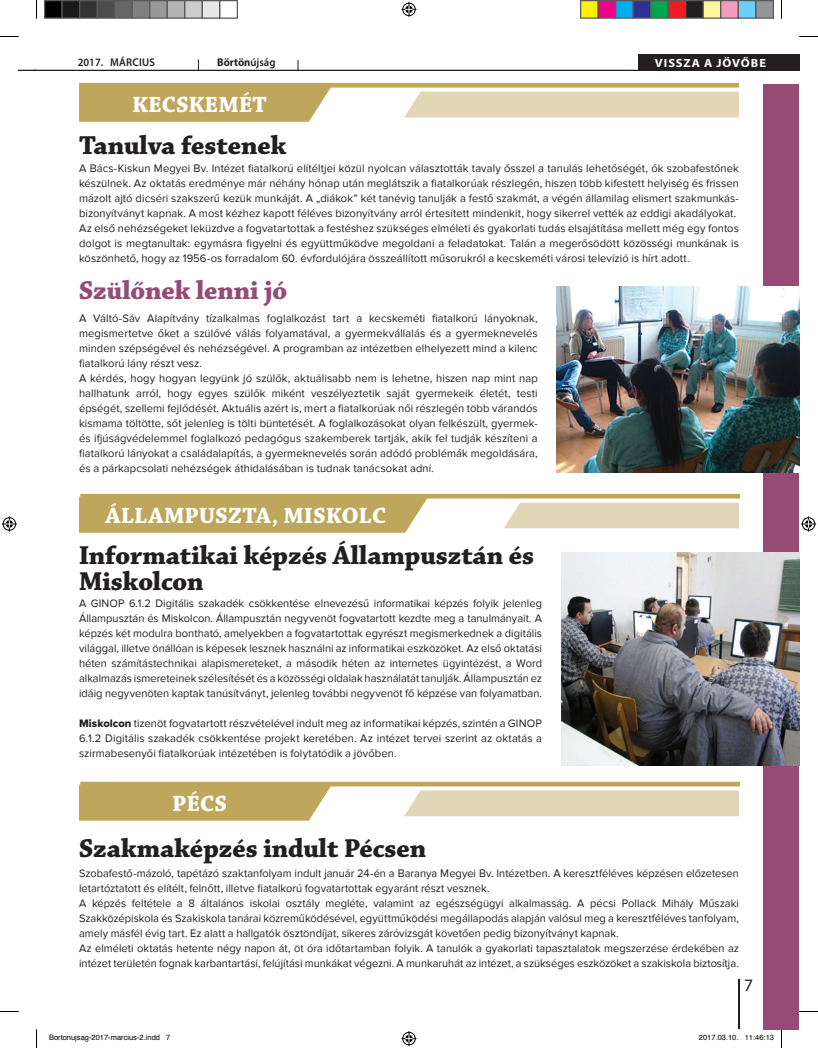
<style>
.page{position:relative;width:818px;height:1048px;background:#fff}
.page>*{position:absolute;margin:0;border:0;box-sizing:border-box;transform-origin:0 0}
.t1{font:27.5px/26.2px "Chaparral Pro Bold Subh";color:#231f20}
.t2{font:27.5px "Chaparral Pro Bold Subh";color:#954b74}
.t3{font:23.5px "Chaparral Pro Bold Subh";letter-spacing:.02em;color:#fff}
.t4{font:17.5px "Myriad Pro";color:#231f20}
.t5{font:700 11.88px "Myriad Pro";letter-spacing:.08em;color:#fff;scale:1.05 1}
.t6{font:11.25px/15px "Proxima Nova";letter-spacing:.005em;color:#231f20}
.t7{font:600 11.25px "Myriad Pro";color:#231f20;scale:.95 1}
.t8{font:700 11.25px "Myriad Pro";color:#231f20;scale:.95 1}
.t9{font:7.5px "Helvetica";color:#000}
.s1{font-weight:600}
.s2{font-family:"Proxima Nova Extrabld"}
</style>
<div class="page">
<div style="left:763px;top:84px;width:35px;height:945px;background:#954b74"></div>
<hr style="left:738px;top:979px;width:1px;height:50px;background:#231f20">
<svg style="left:19px;top:70px;width:15px;height:1px"></svg>
<hr style="left:34px;top:70px;width:764px;height:1px;background:#231f20">
<div style="left:637px;top:54px;width:145px;height:16px;background:#231f20"></div>
<div style="left:777px;top:54px;width:21px;height:16px;background:#231f20"></div>
<svg style="left:79px;top:88px;width:252px;height:34px;background:#c1aa64"></svg>
<div style="left:79px;top:83px;width:659px;height:5px;background:#bea65c"></div>
<div style="left:404px;top:92px;width:334px;height:25px;background:#e1d7b6"></div>
<div style="left:79px;top:497px;width:349px;height:35px;background:#bea65c"></div>
<div style="left:79px;top:784px;width:252px;height:36px;background:#bea65c"></div>
<hr style="left:80px;top:494px;width:659px;height:4px;background:#bea65c">
<div style="left:80px;top:781px;width:659px;height:5px;background:#bea65c"></div>
<svg style="left:504px;top:502px;width:234px;height:26px;background:#e2d9b9"></svg>
<div style="left:404px;top:790px;width:334px;height:26px;background:#e1d7b6"></div>
<img style="left:556px;top:286px;width:242px;height:186px">
<img style="left:561px;top:552px;width:237px;height:213px">
<svg style="left:0;top:36px;width:19px;height:1px"></svg>
<svg style="left:799px;top:36px;width:18px;height:1px"></svg>
<svg style="left:0;top:1011px;width:19px;height:1px"></svg>
<svg style="left:798px;top:1010px;width:19px;height:2px"></svg>
<svg style="left:36px;top:0;width:1px;height:19px"></svg>
<svg style="left:36px;top:1029px;width:1px;height:18px"></svg>
<svg style="left:401px;top:2px;width:15px;height:15px"></svg>
<svg style="left:401px;top:1031px;width:15px;height:14px"></svg>
<svg style="left:2px;top:516px;width:15px;height:15px"></svg>
<svg style="left:801px;top:516px;width:14px;height:15px"></svg>
<div style="left:45px;top:1px;width:17px;height:17px;background:#000"></div>
<div style="left:44px;top:0;width:19px;height:19px;border:1px solid #595959"></div>
<div style="left:62px;top:1px;width:18px;height:17px;background:#1a1a1a"></div>
<div style="left:61px;top:0;width:19px;height:19px;border:1px solid #595959"></div>
<div style="left:80px;top:1px;width:17px;height:17px;background:#333"></div>
<div style="left:79px;top:0;width:19px;height:19px;border:1px solid #595959"></div>
<div style="left:97px;top:1px;width:18px;height:17px;background:#4d4d4d"></div>
<div style="left:96px;top:0;width:19px;height:19px;border:1px solid #595959"></div>
<div style="left:115px;top:1px;width:17px;height:17px;background:#666"></div>
<div style="left:114px;top:0;width:19px;height:19px;border:1px solid #595959"></div>
<div style="left:132px;top:1px;width:18px;height:17px;background:#808080"></div>
<div style="left:131px;top:0;width:19px;height:19px;border:1px solid #595959"></div>
<div style="left:150px;top:1px;width:17px;height:17px;background:#999"></div>
<div style="left:149px;top:0;width:19px;height:19px;border:1px solid #595959"></div>
<div style="left:167px;top:1px;width:18px;height:17px;background:#b3b3b3"></div>
<div style="left:166px;top:0;width:19px;height:19px;border:1px solid #595959"></div>
<div style="left:185px;top:1px;width:17px;height:17px;background:#ccc"></div>
<div style="left:184px;top:0;width:19px;height:19px;border:1px solid #595959"></div>
<div style="left:202px;top:1px;width:18px;height:17px;background:#e6e6e6"></div>
<div style="left:201px;top:0;width:19px;height:19px;border:1px solid #595959"></div>
<div style="left:219px;top:0;width:19px;height:19px;border:1px solid #595959"></div>
<div style="left:580px;top:1px;width:17px;height:17px;background:#fff101"></div>
<div style="left:579px;top:0;width:19px;height:19px;border:1px solid #595959"></div>
<div style="left:597px;top:1px;width:18px;height:17px;background:#ed028c"></div>
<div style="left:597px;top:0;width:19px;height:19px;border:1px solid #595959"></div>
<div style="left:615px;top:1px;width:17px;height:17px;background:#00aeef"></div>
<div style="left:614px;top:0;width:19px;height:19px;border:1px solid #595959"></div>
<div style="left:632px;top:1px;width:18px;height:17px;background:#2e3092"></div>
<div style="left:632px;top:0;width:19px;height:19px;border:1px solid #595959"></div>
<div style="left:650px;top:1px;width:17px;height:17px;background:#00a54f"></div>
<div style="left:649px;top:0;width:19px;height:19px;border:1px solid #595959"></div>
<div style="left:667px;top:1px;width:18px;height:17px;background:#ee1d23"></div>
<div style="left:667px;top:0;width:19px;height:19px;border:1px solid #595959"></div>
<div style="left:685px;top:1px;width:17px;height:17px;background:#231f20"></div>
<div style="left:684px;top:0;width:19px;height:19px;border:1px solid #595959"></div>
<div style="left:702px;top:1px;width:18px;height:17px;background:#fff79a"></div>
<div style="left:702px;top:0;width:19px;height:19px;border:1px solid #595959"></div>
<div style="left:720px;top:1px;width:17px;height:17px;background:#f499c2"></div>
<div style="left:719px;top:0;width:19px;height:19px;border:1px solid #595959"></div>
<div style="left:737px;top:1px;width:18px;height:17px;background:#6bcff6"></div>
<div style="left:737px;top:0;width:19px;height:19px;border:1px solid #595959"></div>
<div style="left:755px;top:1px;width:17px;height:17px;background:#939598"></div>
<div style="left:754px;top:0;width:19px;height:19px;border:1px solid #595959"></div>
<p class="t7" style="left:78px;top:55px;width:42px">2017. MÁRCIUS</p>
<p class="t8" style="left:217px;top:55px;width:63px">Börtön<span class="s1">újság</span></p>
<p class="t5" style="left:654px;top:55px;width:106px">VISSZA A JÖVŐBE</p>
<h2 class="t3" style="left:132px;top:91px;width:136px">KECSKEMÉT</h2>
<h1 class="t1" style="left:79px;top:133px;width:208px">Tanulva festenek</h1>
<p class="t6" style="left:79px;top:160px;width:661px">A Bács-Kiskun Megyei Bv. Intézet fiatalkorú elítéltjei közül nyolcan választották tavaly ősszel a tanulás lehetőségét, ők szobafestőnek készülnek. Az oktatás eredménye már néhány hónap után meglátszik a fiatalkorúak részlegén, hiszen több kifestett helyiség és frissen mázolt ajtó dicséri szakszerű kezük munkáját. A „diákok” két tanévig tanulják a festő szakmát, a végén államilag elismert szakmunkás&shy;bizonyítványt kapnak. A most kézhez kapott féléves bizonyítvány arról értesített mindenkit, hogy sikerrel vették az eddigi akadályokat.<br>Az első nehézségeket leküzdve a fogvatartottak a festéshez szükséges elméleti és gyakorlati tudás elsajátítása mellett még egy fontos dolgot is megtanultak: egymásra figyelni és együttműködve megoldani a feladatokat. Talán a megerősödött közösségi munkának is köszönhető, hogy az 1956-os forradalom 60. évfordulójára összeállított műsorukról a kecskeméti városi televízió is hírt adott.</p>
<h1 class="t2" style="left:79px;top:275px;width:209px">Szülőnek lenni jó</h1>
<p class="t6" style="left:79px;top:310px;width:460px">A Váltó-Sáv Alapítvány tízalkalmas foglalkozást tart a kecskeméti fiatalkorú lányoknak, megismertetve őket a szülővé válás folyamatával, a gyermekvállalás és a gyermeknevelés minden szépségével és nehézségével. A programban az intézetben elhelyezett mind a kilenc fiatalkorú lány részt vesz.<br>A kérdés, hogy hogyan legyünk jó szülők, aktuálisabb nem is lehetne, hiszen nap mint nap hallhatunk arról, hogy egyes szülők miként veszélyeztetik saját gyermekeik életét, testi épségét, szellemi fejlődését. Aktuális azért is, mert a fiatalkorúak női részlegén több várandós kismama töltötte, sőt jelenleg is tölti büntetését. A foglalkozásokat olyan felkészült, gyermek&shy;és ifjúságvédelemmel foglalkozó pedagógus szakemberek tartják, akik fel tudják készíteni a fiatalkorú lányokat a családalapítás, a gyermeknevelés során adódó problémák megoldására, és a párkapcsolati nehézségek áthidalásában is tudnak tanácsokat adni.</p>
<h2 class="t3" style="left:105px;top:502px;width:282px">ÁLLAMPUSZTA, MISKOLC</h2>
<h1 class="t1" style="left:79px;top:543px;width:456px">Informatikai képzés Állampusztán és<br>Miskolcon</h1>
<p class="t6" style="left:79px;top:595px;width:464px;text-align:justify">A GINOP 6.1.2 Digitális szakadék csökkentése elnevezésű informatikai képzés folyik jelenleg Állampusztán és Miskolcon. Állampusztán negyvenöt fogvatartott kezdte meg a tanulmányait. A képzés két modulra bontható, amelyekben a fogvatartottak egyrészt megismerkednek a digitális világgal, illetve önállóan is képesek lesznek használni az informatikai eszközöket. Az első oktatási héten számítástechnikai alapismereteket, a második héten az internetes ügyintézést, a Word alkalmazás ismereteinek szélesítését és a közösségi oldalak használatát tanulják. Állampusztán ez idáig negyvenöten kaptak tanúsítványt, jelenleg további negyvenöt fő képzése van folyamatban.</p>
<p class="t6" style="left:79px;top:715px;width:464px;text-align:justify"><span class="s2">Miskolcon</span> tizenöt fogvatartott részvételével indult meg az informatikai képzés, szintén a GINOP 6.1.2 Digitális szakadék csökkentése projekt keretében. Az intézet tervei szerint az oktatás a szirmabesenyői fiatalkorúak intézetében is folytatódik a jövőben.</p>
<h2 class="t3" style="left:172px;top:790px;width:56px">PÉCS</h2>
<h1 class="t1" style="left:79px;top:835px;width:348px">Szakmaképzés indult Pécsen</h1>
<p class="t6" style="left:79px;top:865px;width:661px">Szobafestő-mázoló, tapétázó szaktanfolyam indult január 24-én a Baranya Megyei Bv. Intézetben. A keresztféléves képzésen előzetesen letartóztatott és elítélt, felnőtt, illetve fiatalkorú fogvatartottak egyaránt részt vesznek.<br>A képzés feltétele a 8 általános iskolai osztály megléte, valamint az egészségügyi alkalmasság. A pécsi Pollack Mihály Műszaki Szakközépiskola és Szakiskola tanárai közreműködésével, együttműködési megállapodás alapján valósul meg a keresztféléves tanfolyam, amely másfél évig tart. Ez alatt a hallgatók ösztöndíjat, sikeres záróvizsgát követően pedig bizonyítványt kapnak.<br>Az elméleti oktatás hetente négy napon át, öt óra időtartamban folyik. A tanulók a gyakorlati tapasztalatok megszerzése érdekében az intézet területén fognak karbantartási, felújítási munkákat végezni. A munkaruhát az intézet, a szükséges eszközöket a szakiskola biztosítja.</p>
<h3 class="t4" style="left:743px;top:974px;width:10px">7</h3>
<p class="t9" style="left:49px;top:1031px;width:123px">Bortonujsag-2017-marcius-2.indd 7</p>
<p class="t9" style="left:698px;top:1031px;width:77px">2017.03.10. 11:46:13</p>
</div>
